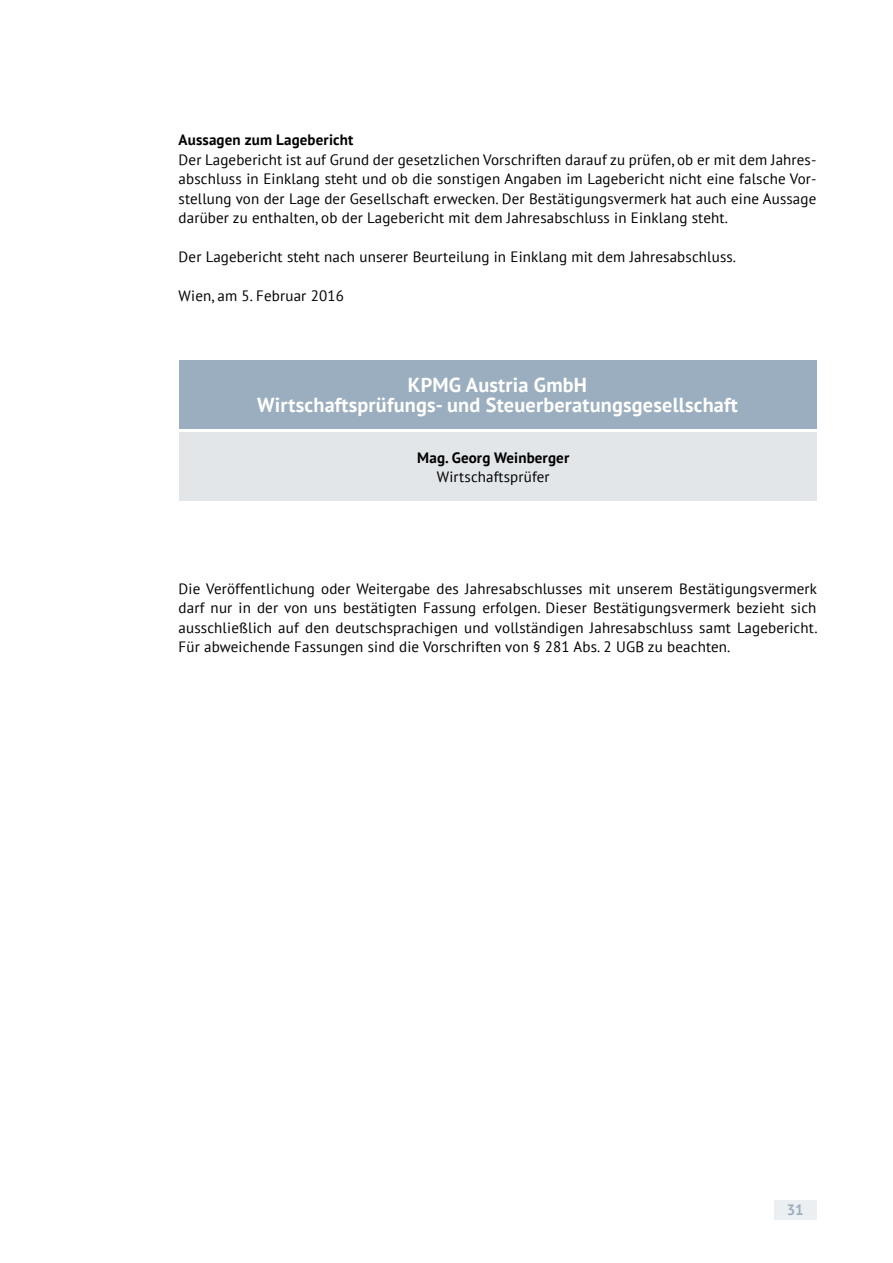
<style>
.page{position:relative;width:893px;height:1263px;background:#fff}
.page>*{position:absolute;margin:0;border:0;box-sizing:border-box;transform-origin:0 0}
.t1{font:700 20.25px/19.5px "PT Sans";letter-spacing:.01em;color:#fff;text-align:center}
.t2{font:15px/19.5px "PT Sans";letter-spacing:.01em;color:#000;text-align:justify}
.t3{font:700 15px "PT Sans";letter-spacing:.01em;color:#000}
.t4{font:700 15px "PT Sans";color:#9baebf}
</style>
<div class="page">
<div style="left:774px;top:1200px;width:42px;height:19px;background:#ebeff2"></div>
<div style="left:179px;top:360px;width:637px;height:68px;background:#9baebf"></div>
<div style="left:179px;top:433px;width:637px;height:68px;background:#e2e6e9"></div>
<p class="t3" style="left:179px;top:130px;width:176px">Aussagen zum Lagebericht</p>
<p class="t2" style="left:179px;top:149px;width:639px">Der Lagebericht ist auf Grund der gesetzlichen Vorschriften darauf zu prüfen, ob er mit dem Jahres&shy;abschluss in Einklang steht und ob die sonstigen Angaben im Lagebericht nicht eine falsche Vor&shy;stellung von der Lage der Gesellschaft erwecken. Der Bestätigungsvermerk hat auch eine Aussage darüber zu enthalten, ob der Lagebericht mit dem Jahresabschluss in Einklang steht.</p>
<p class="t2" style="left:179px;top:247px;width:559px">Der Lagebericht steht nach unserer Beurteilung in Einklang mit dem Jahresabschluss.</p>
<p class="t2" style="left:179px;top:286px;width:167px">Wien, am 5. Februar 2016</p>
<h1 class="t1" style="left:257px;top:375px;width:482px">KPMG Austria GmbH<br>Wirtschaftsprüfungs- und Steuerberatungsgesellschaft</h1>
<p class="t3" style="left:417px;top:448px;width:154px">Mag. Georg Weinberger</p>
<p class="t2" style="left:437px;top:467px;width:114px">Wirtschaftsprüfer</p>
<p class="t2" style="left:179px;top:578px;width:640px">Die Veröffentlichung oder Weitergabe des Jahresabschlusses mit unserem Bestätigungsvermerk darf nur in der von uns bestätigten Fassung erfolgen. Dieser Bestätigungsvermerk bezieht sich ausschließlich auf den deutschsprachigen und vollständigen Jahresabschluss samt Lagebericht.<br>Für abweichende Fassungen sind die Vorschriften von § 281 Abs. 2 UGB zu beachten.</p>
<p class="t4" style="left:787px;top:1200px;width:19px">31</p>
</div>
